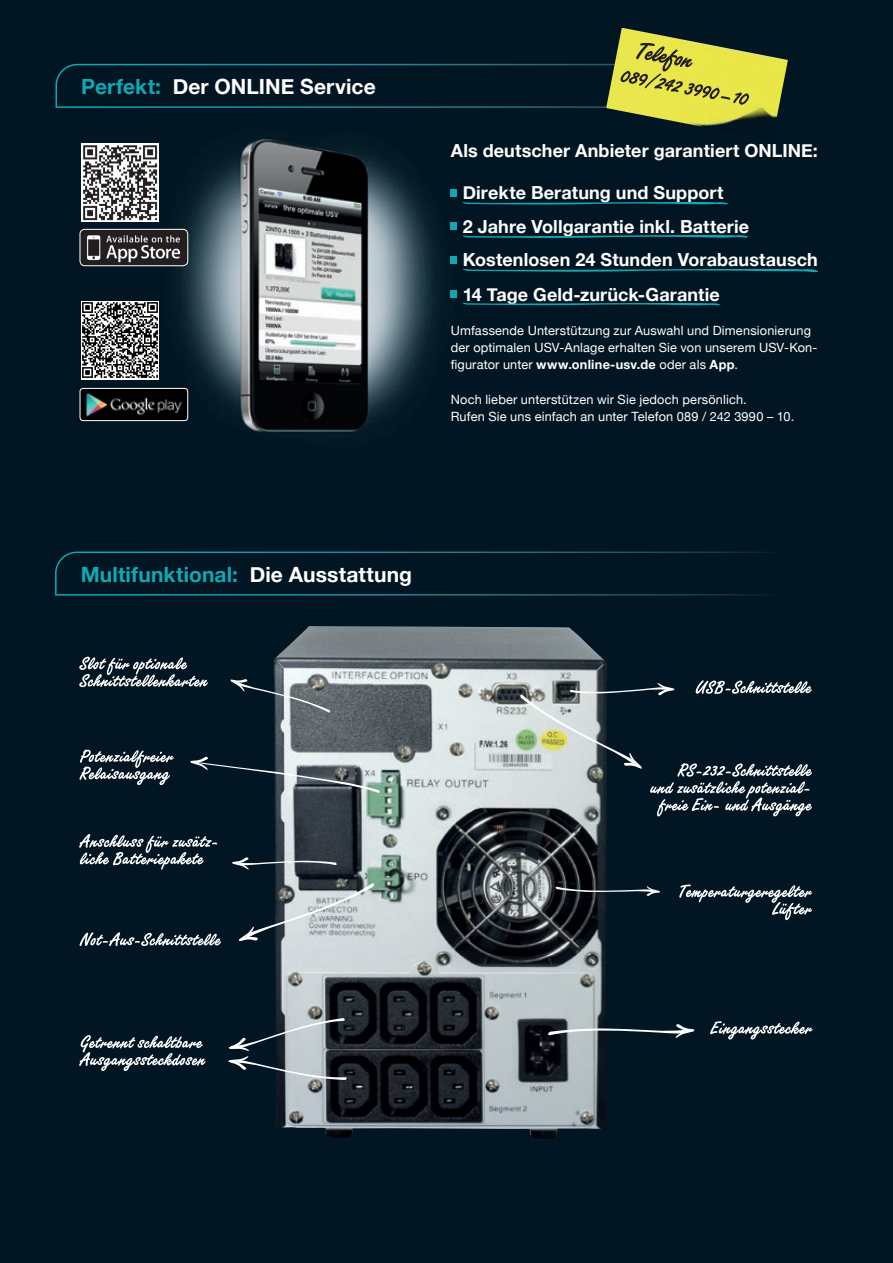
<style>
.page{position:relative;width:893px;height:1263px;background:#011622}
.page>*{position:absolute;margin:0;border:0;box-sizing:border-box;transform-origin:0 0}
.t1{font:700 21px "Helvetica Neue";letter-spacing:.005em;color:#11a8b4}
.t2{font:700 21px "Helvetica Neue";letter-spacing:.005em;color:#fff}
.t3{font:700 18px/33.8px "Helvetica Neue";letter-spacing:.005em;color:#fff}
.t4{font:12.75px/17.2px "Helvetica Neue";letter-spacing:.015em;color:#fff}
.s1{color:#11a8b4}
.s2{font-weight:700}
.s3{color:#fff}
</style>
<div class="page">
<img style="left:140px;top:139px;width:317px;height:293px">
<div style="left:451px;top:189px;width:6px;height:7px;background:#11a8b4"></div>
<div style="left:451px;top:223px;width:6px;height:7px;background:#11a8b4"></div>
<div style="left:451px;top:256px;width:6px;height:7px;background:#11a8b4"></div>
<div style="left:451px;top:290px;width:6px;height:8px;background:#11a8b4"></div>
<img style="left:81px;top:144px;width:77px;height:77px">
<img style="left:80px;top:229px;width:108px;height:37px">
<div style="left:80px;top:229px;width:108px;height:37px;border:1px solid #fff;border-radius:5px"></div>
<svg style="left:462px;top:202px;width:266px;height:3px"></svg>
<svg style="left:462px;top:302px;width:258px;height:4px"></svg>
<svg style="left:462px;top:235px;width:287px;height:3px"></svg>
<svg style="left:462px;top:268px;width:356px;height:4px"></svg>
<img style="left:274px;top:626px;width:333px;height:513px">
<svg style="left:55px;top:551px;width:708px;height:45px"></svg>
<svg style="left:79px;top:657px;width:129px;height:30px"></svg>
<svg style="left:79px;top:749px;width:95px;height:36px"></svg>
<svg style="left:679px;top:884px;width:133px;height:36px"></svg>
<svg style="left:80px;top:932px;width:141px;height:14px"></svg>
<svg style="left:79px;top:834px;width:138px;height:36px"></svg>
<svg style="left:710px;top:1021px;width:102px;height:18px"></svg>
<svg style="left:79px;top:1035px;width:127px;height:36px"></svg>
<svg style="left:230px;top:679px;width:101px;height:35px"></svg>
<svg style="left:520px;top:680px;width:292px;height:136px"></svg>
<svg style="left:190px;top:756px;width:191px;height:38px"></svg>
<svg style="left:232px;top:857px;width:106px;height:13px"></svg>
<svg style="left:555px;top:886px;width:105px;height:10px"></svg>
<svg style="left:239px;top:881px;width:136px;height:60px"></svg>
<svg style="left:228px;top:1018px;width:120px;height:62px"></svg>
<svg style="left:547px;top:1024px;width:148px;height:14px"></svg>
<img style="left:606px;top:28px;width:182px;height:99px">
<svg style="left:56px;top:43px;width:724px;height:65px"></svg>
<img style="left:81px;top:301px;width:77px;height:78px">
<img style="left:80px;top:388px;width:108px;height:33px">
<div style="left:80px;top:388px;width:108px;height:33px;border:1px solid #fff;border-radius:3px"></div>
<h1 class="t2" style="left:81px;top:70px;width:296px"><span class="s1">Perfekt:</span> Der ONLINE Service</h1>
<h2 class="t3" style="left:451px;top:134px;width:369px">Als deutscher Anbieter garantiert ONLINE:</h2>
<h2 class="t3" style="left:463px;top:176px;width:357px">Direkte Beratung und Support<br>2 Jahre Vollgarantie inkl. Batterie Kostenlosen 24 Stunden Vorabaustausch 14 Tage Geld-zurück-Garantie</h2>
<p class="t4" style="left:451px;top:322px;width:367px">Umfassende Unterstützung zur Auswahl und Dimensionierung der optimalen USV-Anlage erhalten Sie von unserem USV-Kon&shy;figurator unter <span class="s2">www.online-usv.de</span> oder als <span class="s2">App</span>.</p>
<p class="t4" style="left:451px;top:391px;width:345px">Noch lieber unterstützen wir Sie jedoch persönlich.<br>Rufen Sie uns einfach an unter Telefon 089 / 242 3990 – 10.</p>
<h1 class="t1" style="left:81px;top:558px;width:333px">Multifunktional: <span class="s3">Die Ausstattung</span></h1>
</div>
